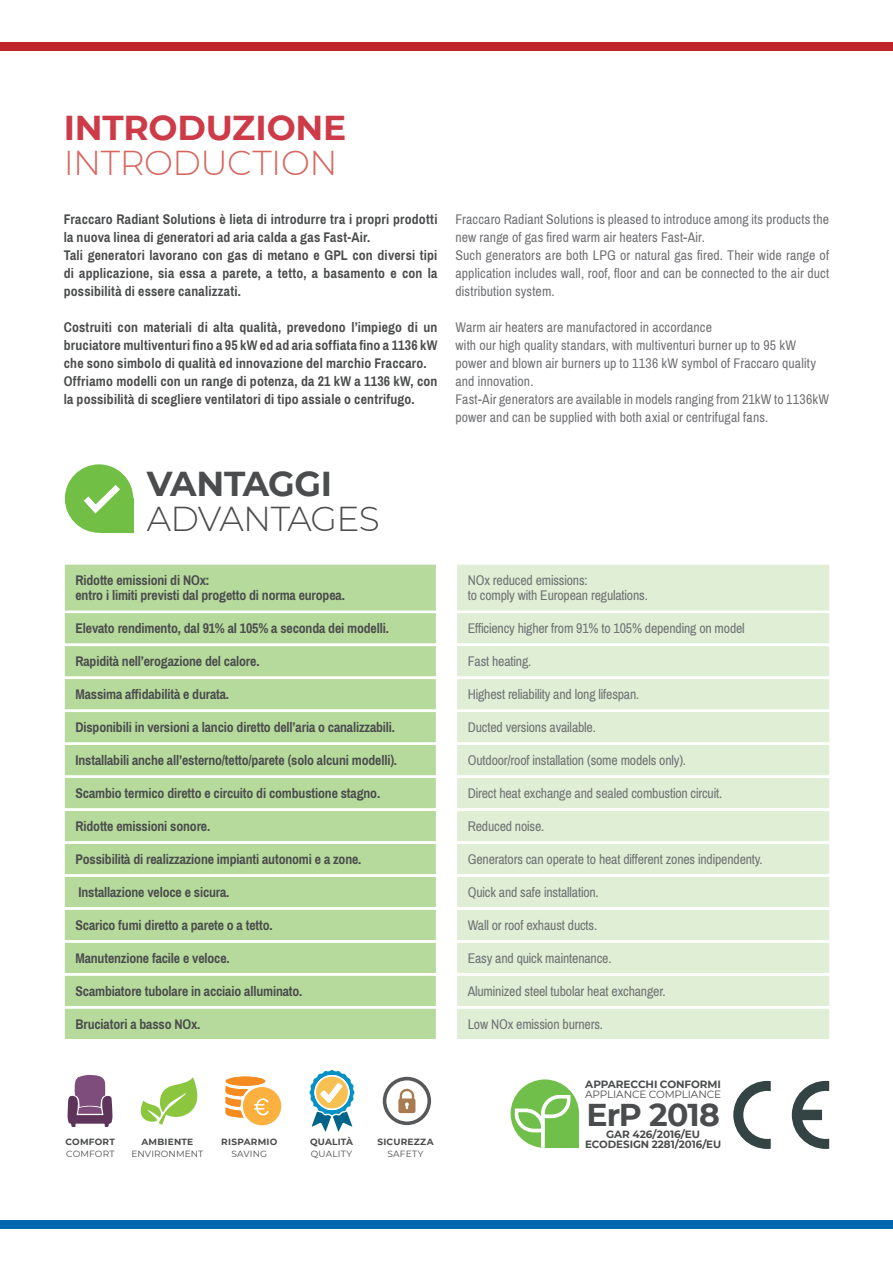
<style>
.page{position:relative;width:893px;height:1263px;background:#fff}
.page>*{position:absolute;margin:0;border:0;box-sizing:border-box;transform-origin:0 0}
.t1{font:700 34.5px "Montserrat";letter-spacing:-.005em;color:#ce3b48}
.t2{font:300 34.5px "Montserrat";letter-spacing:-.015em;color:#d76660}
.t3{font:300 34.5px "Montserrat";letter-spacing:-.025em;color:#4b4c4d}
.t4{font:700 34.5px "Montserrat";letter-spacing:-.01em;color:#4b4c4d}
.t5{font:700 31.5px "Montserrat";letter-spacing:-.03em;color:#4b4c4d}
.t6{font:15px/18px "Pragati Narrow";letter-spacing:.005em;color:#717275}
.t7{font:700 15px/15px "Pragati Narrow";letter-spacing:-.01em;color:#4b4c4d}
.t8{font:700 15px/18px "Pragati Narrow";letter-spacing:.015em;color:#4b4c4d}
.t9{font:700 10.5px/10.5px "Montserrat";letter-spacing:-.005em;color:#4b4c4d;text-align:center}
.t10{font:10.5px "Montserrat";letter-spacing:-.01em;color:#4b4c4d}
.t11{font:700 9px "Montserrat";letter-spacing:.025em;color:#4b4c4d}
.t12{font:9px "Montserrat";letter-spacing:.02em;color:#4b4c4d}
</style>
<div class="page">
<svg style="left:68px;top:1075px;width:45px;height:52px"></svg>
<svg style="left:140px;top:1077px;width:58px;height:47px"></svg>
<svg style="left:225px;top:1076px;width:56px;height:49px"></svg>
<svg style="left:309px;top:1070px;width:46px;height:62px"></svg>
<svg style="left:383px;top:1077px;width:48px;height:48px"></svg>
<svg style="left:65px;top:565px;width:371px;height:474px"></svg>
<svg style="left:457px;top:565px;width:372px;height:474px"></svg>
<div style="left:99px;top:499px;width:34px;height:34px;background:#71bf44"></div>
<div style="left:65px;top:464px;width:68px;height:69px;background:#71bf44;border-radius:50%"></div>
<svg style="left:84px;top:478px;width:43px;height:36px"></svg>
<div style="left:0;top:43px;width:893px;height:8px;background:#bf242a"></div>
<div style="left:0;top:1220px;width:893px;height:9px;background:#0168b0"></div>
<div style="left:545px;top:1114px;width:34px;height:34px;background:#70bf4a"></div>
<div style="left:511px;top:1079px;width:68px;height:69px;background:#70bf4a;border-radius:50%"></div>
<svg style="left:514px;top:1095px;width:57px;height:39px"></svg>
<svg style="left:541px;top:1116px;width:4px;height:31px"></svg>
<svg style="left:733px;top:1081px;width:38px;height:68px"></svg>
<svg style="left:792px;top:1081px;width:37px;height:68px"></svg>
<h1 class="t1" style="left:64px;top:103px;width:284px">INTRODUZIONE</h1>
<h1 class="t2" style="left:64px;top:139px;width:275px">INTRODUCTION</h1>
<p class="t8" style="left:64px;top:210px;width:375px">Fraccaro Radiant Solutions è lieta di introdurre tra i propri prodotti la nuova linea di generatori ad aria calda a gas Fast-Air.<br>Tali generatori lavorano con gas di metano e GPL con diversi tipi di applicazione, sia essa a parete, a tetto, a basamento e con la possibilità di essere canalizzati.</p>
<p class="t8" style="left:64px;top:318px;width:375px">Costruiti con materiali di alta qualità, prevedono l’impiego di un bruciatore multiventuri fino a 95 kW ed ad aria soffiata fino a 1136 kW che sono simbolo di qualità ed innovazione del marchio Fraccaro.<br>Offriamo modelli con un range di potenza, da 21 kW a 1136 kW, con la possibilità di scegliere ventilatori di tipo assiale o centrifugo.</p>
<p class="t6" style="left:455px;top:210px;width:375px">Fraccaro Radiant Solutions is pleased to introduce among its products the new range of gas fired warm air heaters Fast-Air.<br>Such generators are both LPG or natural gas fired. Their wide range of application includes wall, roof, floor and can be connected to the air duct distribution system.</p>
<p class="t6" style="left:455px;top:318px;width:375px">Warm air heaters are manufactored in accordance<br>with our high quality standars, with multiventuri burner up to 95 kW power and blown air burners up to 1136 kW symbol of Fraccaro quality and innovation.<br>Fast-Air generators are available in models ranging from 21kW to 1136kW power and can be supplied with both axial or centrifugal fans.</p>
<h1 class="t4" style="left:147px;top:459px;width:187px">VANTAGGI</h1>
<h1 class="t3" style="left:147px;top:495px;width:235px">ADVANTAGES</h1>
<p class="t7" style="left:75px;top:572px;width:271px">Ridotte emissioni di NOx:<br>entro i limiti previsti dal progetto di norma europea.</p>
<p class="t7" style="left:75px;top:620px;width:315px">Elevato rendimento, dal 91% al 105% a seconda dei modelli.</p>
<p class="t7" style="left:75px;top:653px;width:185px">Rapidità nell’erogazione del calore.</p>
<p class="t7" style="left:75px;top:686px;width:155px">Massima affidabilità e durata.</p>
<p class="t7" style="left:75px;top:719px;width:321px">Disponibili in versioni a lancio diretto dell’aria o canalizzabili.</p>
<p class="t7" style="left:75px;top:752px;width:323px">Installabili anche all’esterno/tetto/parete (solo alcuni modelli).</p>
<p class="t7" style="left:75px;top:785px;width:306px">Scambio termico diretto e circuito di combustione stagno.</p>
<p class="t7" style="left:75px;top:818px;width:136px">Ridotte emissioni sonore.</p>
<p class="t7" style="left:75px;top:851px;width:287px">Possibilità di realizzazione impianti autonomi e a zone.</p>
<p class="t7" style="left:78px;top:884px;width:152px">Installazione veloce e sicura.</p>
<p class="t7" style="left:75px;top:917px;width:199px">Scarico fumi diretto a parete o a tetto.</p>
<p class="t7" style="left:75px;top:950px;width:156px">Manutenzione facile e veloce.</p>
<p class="t7" style="left:75px;top:983px;width:228px">Scambiatore tubolare in acciaio alluminato.</p>
<p class="t7" style="left:75px;top:1016px;width:126px">Bruciatori a basso NOx.</p>
<p class="t6" style="left:468px;top:572px;width:182px;line-height:15px">NOx reduced emissions:<br>to comply with European regulations.</p>
<p class="t6" style="left:468px;top:619px;width:279px">Efficiency higher from 91% to 105% depending on model</p>
<p class="t6" style="left:468px;top:652px;width:65px">Fast heating.</p>
<p class="t6" style="left:468px;top:685px;width:173px">Highest reliability and long lifespan.</p>
<p class="t6" style="left:468px;top:718px;width:130px">Ducted versions available.</p>
<p class="t6" style="left:468px;top:751px;width:220px">Outdoor/roof installation (some models only).</p>
<p class="t6" style="left:468px;top:784px;width:256px">Direct heat exchange and sealed combustion circuit.</p>
<p class="t6" style="left:468px;top:817px;width:78px">Reduced noise.</p>
<p class="t6" style="left:468px;top:850px;width:296px">Generators can operate to heat different zones indipendenty.</p>
<p class="t6" style="left:468px;top:883px;width:133px">Quick and safe installation.</p>
<p class="t6" style="left:468px;top:916px;width:131px">Wall or roof exhaust ducts.</p>
<p class="t6" style="left:468px;top:949px;width:145px">Easy and quick maintenance.</p>
<p class="t6" style="left:468px;top:982px;width:199px">Aluminized steel tubolar heat exchanger.</p>
<p class="t6" style="left:468px;top:1015px;width:137px">Low NOx emission burners.</p>
<p class="t11" style="left:66px;top:1135px;width:51px">COMFORT</p>
<p class="t12" style="left:66px;top:1148px;width:50px">COMFORT</p>
<p class="t11" style="left:141px;top:1135px;width:53px">AMBIENTE</p>
<p class="t12" style="left:131px;top:1148px;width:74px">ENVIRONMENT</p>
<p class="t11" style="left:221px;top:1135px;width:58px">RISPARMIO</p>
<p class="t12" style="left:231px;top:1148px;width:37px">SAVING</p>
<p class="t11" style="left:310px;top:1135px;width:44px">QUALITÀ</p>
<p class="t12" style="left:311px;top:1148px;width:43px">QUALITY</p>
<p class="t11" style="left:377px;top:1135px;width:58px">SICUREZZA</p>
<p class="t12" style="left:387px;top:1148px;width:38px">SAFETY</p>
<p class="t9" style="left:585px;top:1078px;width:137px">APPARECCHI CONFORMI</p>
<p class="t10" style="left:585px;top:1087px;width:138px">APPLIANCE COMPLIANCE</p>
<h2 class="t5" style="left:586px;top:1092px;width:135px">ErP 2018</h2>
<p class="t9" style="left:585px;top:1128px;width:138px">GAR 426/2016/EU<br>ECODESIGN 2281/2016/EU</p>
</div>
